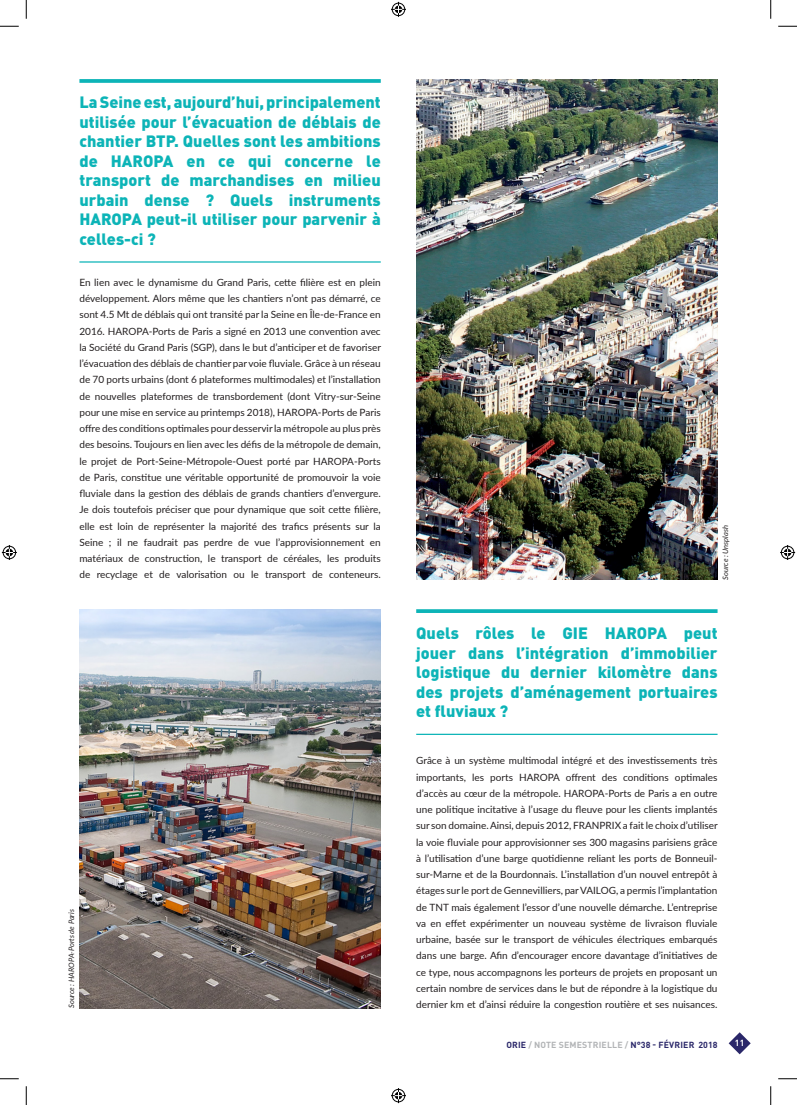
<style>
.page{position:relative;width:797px;height:1105px;background:#fff}
.page>*{position:absolute;margin:0;border:0;box-sizing:border-box;transform-origin:0 0}
.t1{font:900 16.25px/19.5px "DIN Pro";color:#0cb4b7;text-align:justify}
.t2{font:10px/16.2px "Lato";color:#231f20;text-align:justify}
.t3{font:700 8.75px "DIN Pro";letter-spacing:.02em;color:#2a2769}
.t4{font:700 8.75px "DIN Pro";color:#fff}
.t5{font:italic 7.5px "Lato";letter-spacing:-.005em;color:#231f20}
.s1{color:#b2b4b6}
</style>
<div class="page">
<svg style="left:728px;top:1032px;width:22px;height:22px"></svg>
<hr style="left:79px;top:261px;width:302px;height:2px;background:#0cb4b7">
<svg style="left:79px;top:79px;width:302px;height:4px"></svg>
<hr style="left:416px;top:734px;width:301px;height:1px;background:#0cb4b7">
<svg style="left:416px;top:609px;width:301px;height:4px"></svg>
<img style="left:416px;top:79px;width:301px;height:501px">
<img style="left:79px;top:609px;width:302px;height:399px">
<svg style="left:0;top:25px;width:19px;height:2px"></svg>
<svg style="left:778px;top:25px;width:19px;height:2px"></svg>
<svg style="left:0;top:1078px;width:19px;height:1px"></svg>
<svg style="left:778px;top:1078px;width:19px;height:1px"></svg>
<svg style="left:25px;top:0;width:2px;height:19px"></svg>
<svg style="left:25px;top:1086px;width:2px;height:19px"></svg>
<svg style="left:770px;top:0;width:1px;height:19px"></svg>
<svg style="left:770px;top:1086px;width:1px;height:19px"></svg>
<svg style="left:391px;top:2px;width:15px;height:15px"></svg>
<svg style="left:391px;top:1088px;width:15px;height:15px"></svg>
<svg style="left:2px;top:545px;width:15px;height:15px"></svg>
<svg style="left:780px;top:545px;width:15px;height:15px"></svg>
<p class="t1" style="left:79px;top:91px;width:303px">La Seine est, aujourd’hui, principalement utilisée pour l’évacuation de déblais de chantier BTP. Quelles sont les ambitions de HAROPA en ce qui concerne le transport de marchandises en milieu urbain dense ? Quels instruments HAROPA peut-il utiliser pour parvenir à celles-ci ?</p>
<p class="t2" style="left:79px;top:274px;width:303px">En lien avec le dynamisme du Grand Paris, cette filière est en plein développement. Alors même que les chantiers n’ont pas démarré, ce sont 4.5 Mt de déblais qui ont transité par la Seine en Île-de-France en 2016. HAROPA-Ports de Paris a signé en 2013 une convention avec la Société du Grand Paris (SGP), dans le but d’anticiper et de favoriser l’évacuation des déblais de chantier par voie fluviale. Grâce à un réseau de 70 ports urbains (dont 6 plateformes multimodales) et l’installation de nouvelles plateformes de transbordement (dont Vitry-sur-Seine pour une mise en service au printemps 2018), HAROPA-Ports de Paris offre des conditions optimales pour desservir la métropole au plus près des besoins. Toujours en lien avec les défis de la métropole de demain, le projet de Port-Seine-Métropole-Ouest porté par HAROPA-Ports de Paris, constitue une véritable opportunité de promouvoir la voie fluviale dans la gestion des déblais de grands chantiers d’envergure.<br>Je dois toutefois préciser que pour dynamique que soit cette filière, elle est loin de représenter la majorité des trafics présents sur la Seine ; il ne faudrait pas perdre de vue l’approvisionnement en matériaux de construction, le transport de céréales, les produits de recyclage et de valorisation ou le transport de conteneurs.</p>
<p class="t5" style="left:66px;top:1008px;width:100px;rotate:-90deg">Source : HAROPA-Ports de Paris</p>
<p class="t5" style="left:720px;top:580px;width:56px;rotate:-90deg">Source : Unsplash</p>
<h1 class="t1" style="left:416px;top:621px;width:303px">Quels rôles le GIE HAROPA peut jouer dans l’intégration d’immobilier logistique du dernier kilomètre dans des projets d’aménagement portuaires et fluviaux ?</h1>
<p class="t2" style="left:416px;top:752px;width:303px">Grâce à un système multimodal intégré et des investissements très importants, les ports HAROPA offrent des conditions optimales d’accès au cœur de la métropole. HAROPA-Ports de Paris a en outre une politique incitative à l’usage du fleuve pour les clients implantés sur son domaine. Ainsi, depuis 2012, FRANPRIX a fait le choix d’utiliser la voie fluviale pour approvisionner ses 300 magasins parisiens grâce à l’utilisation d’une barge quotidienne reliant les ports de Bonneuil&shy;sur-Marne et de la Bourdonnais. L’installation d’un nouvel entrepôt à étages sur le port de Gennevilliers, par VAILOG, a permis l’implantation de TNT mais également l’essor d’une nouvelle démarche. L’entreprise va en effet expérimenter un nouveau système de livraison fluviale urbaine, basée sur le transport de véhicules électriques embarqués dans une barge. Afin d’encourager encore davantage d’initiatives de ce type, nous accompagnons les porteurs de projets en proposant un certain nombre de services dans le but de répondre à la logistique du dernier km et d’ainsi réduire la congestion routière et ses nuisances.</p>
<p class="t3" style="left:506px;top:1038px;width:213px">ORIE <span class="s1">/ NOTE SEMESTRIELLE /</span> N°38 - FÉVRIER 2018</p>
<p class="t4" style="left:735px;top:1036px;width:11px">11</p>
</div>
